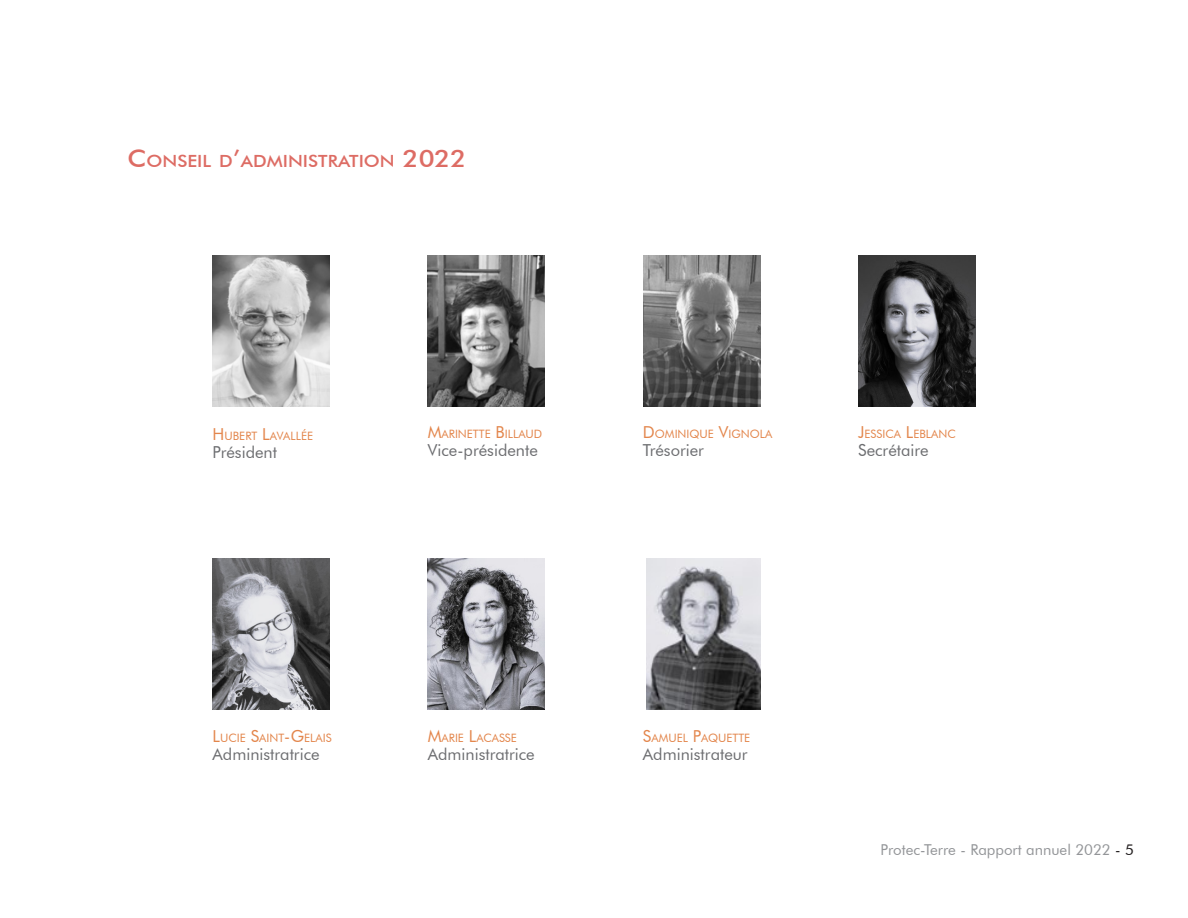
<style>
.page{position:relative;width:1188px;height:918px;background:#fff}
.page>*{position:absolute;margin:0;border:0;box-sizing:border-box;transform-origin:0 0}
.t1{font:500 16.8px "Futura BT";color:#dd6c64;scale:1.1 1}
.t2{font:16.5px "Futura BT";color:#6c6d70}
.t3{font:15px "Futura BT";color:#939598}
.t4{font:11.55px "Futura BT";color:#e3864c}
.s1{font-size:24px}
.s2{font-size:16.5px}
.s3{color:#231f20}
</style>
<div class="page">
<img style="left:213px;top:256px;width:117px;height:150px">
<img style="left:428px;top:256px;width:117px;height:150px">
<img style="left:858px;top:255px;width:117px;height:151px">
<img style="left:213px;top:558px;width:117px;height:152px">
<img style="left:643px;top:256px;width:117px;height:150px">
<img style="left:428px;top:558px;width:117px;height:152px">
<img style="left:646px;top:558px;width:114px;height:152px">
<p class="t1" style="left:128px;top:151px;width:310px"><span class="s1">C</span>ONSEIL D<span class="s1">’</span>ADMINISTRATION <span class="s1">2022</span></p>
<p class="t4" style="left:213px;top:428px;width:102px"><span class="s2">H</span>UBERT <span class="s2">L</span>AVALLÉE</p>
<p class="t2" style="left:213px;top:442px;width:66px">Président</p>
<p class="t4" style="left:428px;top:427px;width:116px"><span class="s2">M</span>ARINETTE <span class="s2">B</span> ILLAUD</p>
<p class="t2" style="left:428px;top:440px;width:112px">Vice-présidente</p>
<p class="t4" style="left:643px;top:427px;width:131px"><span class="s2">D</span>OMINIQUE <span class="s2">V</span>IGNOLA</p>
<p class="t2" style="left:643px;top:440px;width:63px">Trésorier</p>
<p class="t4" style="left:858px;top:427px;width:99px"><span class="s2">J</span>ESSICA <span class="s2">L</span>EBLANC</p>
<p class="t2" style="left:858px;top:440px;width:72px">Secrétaire</p>
<p class="t4" style="left:213px;top:731px;width:121px"><span class="s2">L</span>UCIE <span class="s2">S</span>AINT<span class="s2">-G</span>ELAIS</p>
<p class="t2" style="left:213px;top:745px;width:109px">Administratrice</p>
<p class="t4" style="left:428px;top:731px;width:91px"><span class="s2">M</span>ARIE <span class="s2">L</span>ACASSE</p>
<p class="t2" style="left:428px;top:745px;width:109px">Administratrice</p>
<p class="t4" style="left:643px;top:731px;width:109px"><span class="s2">S</span>AMUEL <span class="s2">P</span>AQUETTE</p>
<p class="t2" style="left:643px;top:745px;width:106px">Administrateur</p>
<p class="t3" style="left:881px;top:841px;width:255px">Protec-Terre - Rapport annuel 2022 <span class="s3">- 5</span></p>
</div>
